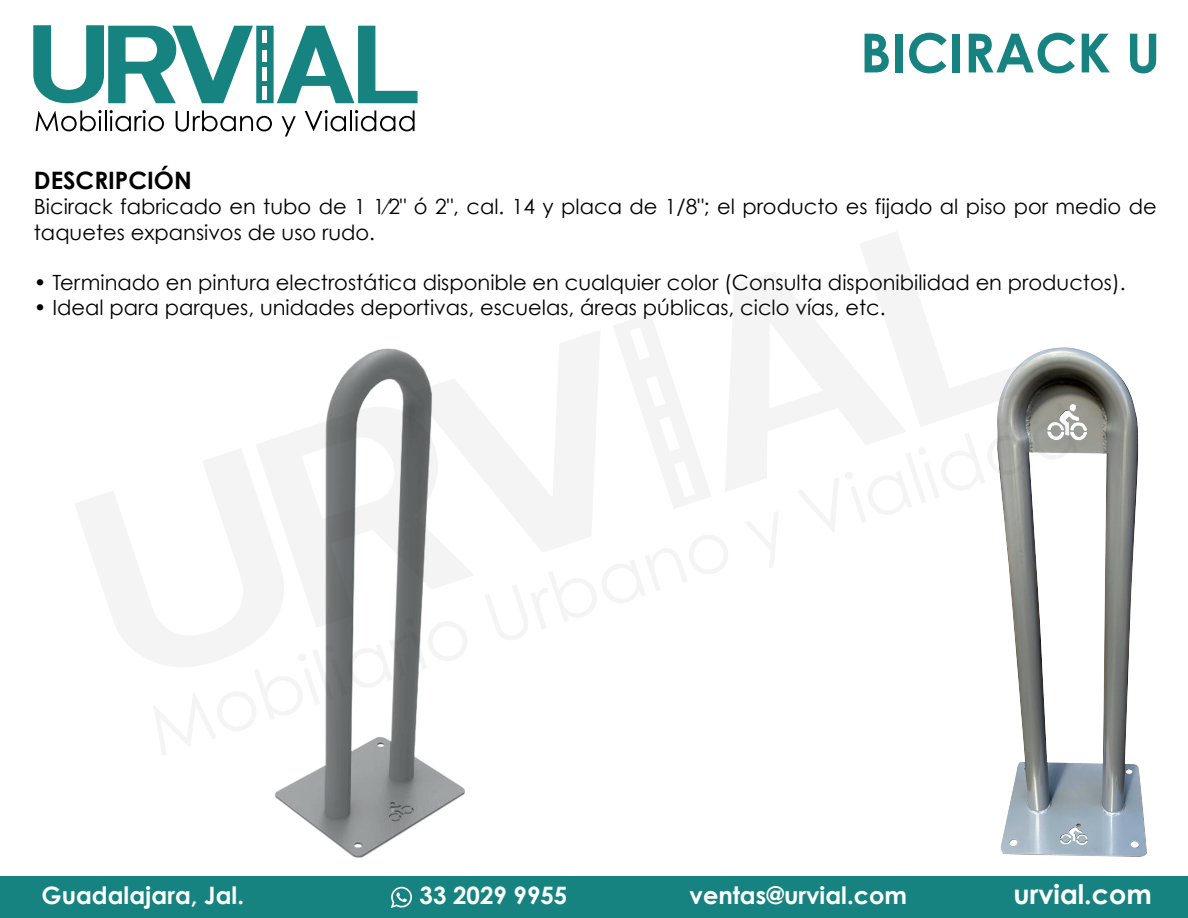
<style>
.page{position:relative;width:1188px;height:918px;background:#fff}
.page>*{position:absolute;margin:0;border:0;box-sizing:border-box;transform-origin:0 0}
.t1{font:700 54px "Century Gothic";color:#168381}
.t2{font:700 27px "Century Gothic";color:#fff}
.t3{font:700 24px "Century Gothic";color:#fff}
.t4{font:700 24px "Century Gothic";color:#000001}
.t5{font:21px/25.2px "Century Gothic";color:#000001}
</style>
<div class="page">
<svg style="left:33px;top:25px;width:220px;height:79px"></svg>
<div style="left:256px;top:26px;width:18px;height:77px;background:#168381;border:2px solid #168381"></div>
<svg style="left:277px;top:25px;width:141px;height:79px"></svg>
<div style="left:262px;top:31px;width:5px;height:12px;background:#fff"></div>
<svg style="left:36px;top:110px;width:66px;height:21px"></svg>
<hr style="left:105px;top:110px;width:2px;height:21px;background:#000001">
<svg style="left:110px;top:110px;width:54px;height:21px"></svg>
<svg style="left:176px;top:110px;width:96px;height:22px"></svg>
<svg style="left:282px;top:116px;width:14px;height:20px"></svg>
<svg style="left:305px;top:110px;width:41px;height:21px"></svg>
<hr style="left:350px;top:110px;width:2px;height:21px;background:#000001">
<svg style="left:355px;top:110px;width:60px;height:21px"></svg>
<div style="left:262px;top:51px;width:5px;height:11px;background:#fff"></div>
<div style="left:262px;top:67px;width:5px;height:13px;background:#fff"></div>
<div style="left:262px;top:86px;width:5px;height:13px;background:#fff"></div>
<div style="left:0;top:876px;width:1188px;height:42px;background:#168381"></div>
<svg style="left:391px;top:887px;width:21px;height:21px"></svg>
<img style="left:1000px;top:349px;width:146px;height:507px">
<img style="left:275px;top:756px;width:190px;height:102px">
<svg style="left:75px;top:491px;width:78px;height:170px"></svg>
<svg style="left:153px;top:232px;width:925px;height:524px"></svg>
<h1 class="t1" style="left:860px;top:12px;width:302px">BICIRACK U</h1>
<p class="t4" style="left:34px;top:162px;width:159px">DESCRIPCIÓN</p>
<p class="t5" style="left:34px;top:194px;width:1124px">Bicirack fabricado en tubo de 1 1⁄2" ó 2", cal. 14 y placa de 1/8"; el producto es fijado al piso por medio de taquetes expansivos de uso rudo.</p>
<p class="t5" style="left:34px;top:270px;width:1093px">• Terminado en pintura electrostática disponible en cualquier color (Consulta disponibilidad en productos).</p>
<p class="t5" style="left:34px;top:295px;width:853px">• Ideal para parques, unidades deportivas, escuelas, áreas públicas, ciclo vías, etc.</p>
<p class="t3" style="left:42px;top:878px;width:204px">Guadalajara, Jal.</p>
<p class="t3" style="left:420px;top:878px;width:149px">33 2029 9955</p>
<p class="t3" style="left:690px;top:878px;width:219px">ventas@urvial.com</p>
<p class="t2" style="left:1014px;top:874px;width:140px">urvial.com</p>
</div>
